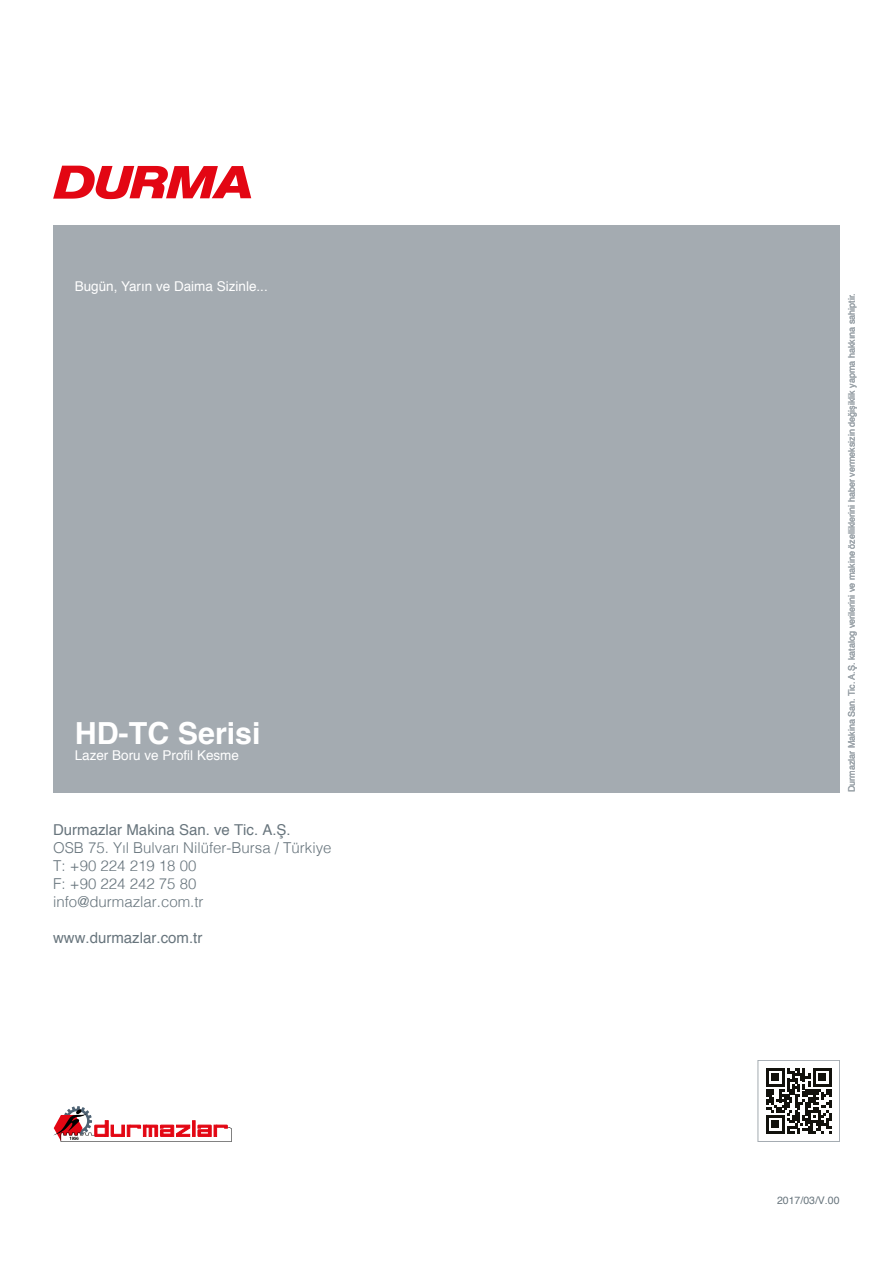
<style>
.page{position:relative;width:893px;height:1263px;background:#fff}
.page>*{position:absolute;margin:0;border:0;box-sizing:border-box;transform-origin:0 0}
.t1{font:700 30.45px "Helvetica";color:#fff}
.t2{font:300 15px/18px "Helvetica";color:#68757d}
.t3{font:15px "Helvetica";color:#68757d}
.t4{font:13.5px "Helvetica";color:#fff}
.t5{font:10.5px "Helvetica";color:#68757d}
.t6{font:9px "Helvetica";color:#68757d}
</style>
<div class="page">
<svg style="left:53px;top:166px;width:198px;height:33px"></svg>
<div style="left:758px;top:1060px;width:82px;height:82px;border:1px solid #a4abb1"></div>
<svg style="left:766px;top:1068px;width:65px;height:65px"></svg>
<svg style="left:53px;top:1106px;width:179px;height:36px"></svg>
<div style="left:53px;top:225px;width:787px;height:567px;background:#a4abb1"></div>
<h3 class="t4" style="left:75px;top:275px;width:195px">Bugün, Yarın ve Daima Sizinle...</h3>
<h1 class="t1" style="left:75px;top:709px;width:187px">HD-TC Serisi</h1>
<h3 class="t4" style="left:75px;top:745px;width:166px">Lazer Boru ve Profil Kesme</h3>
<h2 class="t3" style="left:53px;top:818px;width:239px">Durmazlar Makina San. ve Tic. A.Ş.</h2>
<h2 class="t2" style="left:53px;top:838px;width:280px">OSB 75. Yıl Bulvarı Nilüfer-Bursa / Türkiye<br>T: +90 224 219 18 00<br>F: +90 224 242 75 80 info@durmazlar.com.tr</h2>
<h2 class="t3" style="left:53px;top:926px;width:151px">www.durmazlar.com.tr</h2>
<p class="t6" style="left:845px;top:792px;width:500px;rotate:-90deg">Durmazlar Makina San. Tic. A.Ş. katalog verilerini ve makine özelliklerini haber vermeksizin değişiklik yapma hakkına sahiptir.</p>
<p class="t5" style="left:777px;top:1192px;width:64px">2017/03/V.00</p>
</div>
